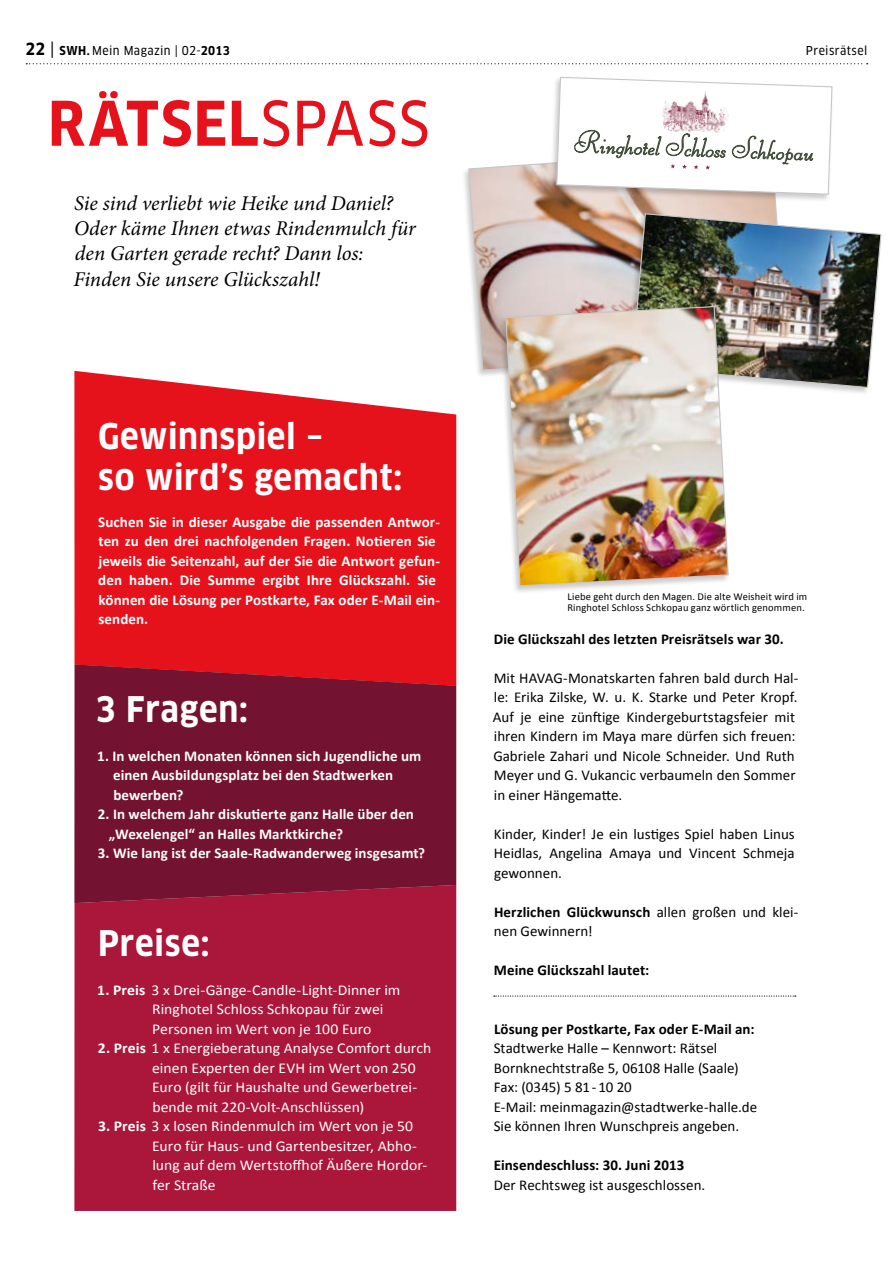
<style>
.page{position:relative;width:893px;height:1263px;background:#fff}
.page>*{position:absolute;margin:0;border:0;box-sizing:border-box;transform-origin:0 0}
.t1{font:700 condensed 60px "Clan OT";color:#e6121b}
.t2{font:700 condensed 34.5px/41.4px "Clan OT";letter-spacing:.02em;color:#fff}
.t3{font:italic 21px/25.2px "Minion Pro";letter-spacing:-.005em;color:#000}
.t4{font:15px/19.5px "Calibri";color:#000}
.t5{font:700 15px/19.5px "Calibri";letter-spacing:.005em;color:#fff}
.t6{font:15px/19.5px "Calibri";color:#fff;scale:1.05 1}
.t7{font:700 15px "Calibri";letter-spacing:.005em;color:#000}
.t8{font:12px "Clan OT Narrow News";letter-spacing:.03em;color:#000}
.t9{font:10.5px/10.5px "Calibri";letter-spacing:.015em;color:#000}
.s1{font-family:"Clan OT";font-weight:700;font-stretch:condensed;font-size:16.5px}
.s2{font-size:16.5px}
.s3{font-family:"Clan OT";font-weight:700;font-stretch:condensed}
.s4{font-family:"Clan OT Narrow News";font-weight:400;font-stretch:normal}
.s5{font-weight:700}
</style>
<div class="page">
<svg style="left:26px;top:63px;width:842px;height:1px"></svg>
<div style="left:461px;top:146px;width:327px;height:232px;background:#000;opacity:.2"></div>
<img style="left:468px;top:147px;width:319px;height:224px">
<div style="left:624px;top:212px;width:259px;height:183px;background:#000;opacity:.2"></div>
<img style="left:631px;top:213px;width:251px;height:176px">
<div style="left:498px;top:305px;width:233px;height:289px;background:#000;opacity:.2"></div>
<img style="left:505px;top:305px;width:224px;height:282px">
<svg style="left:74px;top:371px;width:382px;height:293px;background:#e7232c"></svg>
<div style="left:74px;top:664px;width:382px;height:221px;background:#741231"></div>
<div style="left:74px;top:885px;width:382px;height:326px;background:#ab163b"></div>
<div style="left:549px;top:76px;width:285px;height:126px;background:#000;opacity:.2"></div>
<svg style="left:556px;top:76px;width:277px;height:119px"></svg>
<svg style="left:494px;top:995px;width:302px;height:2px"></svg>
<p class="t8" style="left:26px;top:43px;width:206px"><span class="s1">22</span> <span class="s2">|</span> <span class="s3">SWH.</span> Mein Magazin | 02-<span class="s3">2013</span></p>
<p class="t8" style="left:806px;top:44px;width:63px">Preisrätsel</p>
<h1 class="t1" style="left:48px;top:89px;width:383px">RÄTSEL<span class="s4">SPASS</span></h1>
<h3 class="t3" style="left:74px;top:191px;width:344px">Sie sind verliebt wie Heike und Daniel?<br>Oder käme Ihnen etwas Rindenmulch für den Garten gerade recht? Dann los:<br>Finden Sie unsere Glückszahl!</h3>
<h2 class="t2" style="left:98px;top:416px;width:306px">Gewinnspiel –<br>so wird’s gemacht:</h2>
<p class="t5" style="left:98px;top:511px;width:343px">Suchen Sie in dieser Ausgabe die passenden Antwor&shy;ten zu den drei nachfolgenden Fragen. Notieren Sie jeweils die Seitenzahl, auf der Sie die Antwort gefun&shy;den haben. Die Summe ergibt Ihre Glückszahl. Sie können die Lösung per Postkarte, Fax oder E-Mail ein&shy;senden.</p>
<h2 class="t2" style="left:96px;top:689px;width:154px">3 Fragen:</h2>
<p class="t5" style="left:113px;top:745px;width:310px;text-indent:-16px">1. In welchen Monaten können sich Jugendliche um einen Ausbildungsplatz bei den Stadtwerken bewerben?</p>
<p class="t5" style="left:109px;top:804px;width:307px;text-indent:-11px">2. In welchem Jahr diskutierte ganz Halle über den „Wexelengel“ an Halles Marktkirche?</p>
<p class="t5" style="left:98px;top:843px;width:329px">3. Wie lang ist der Saale-Radwanderweg insgesamt?</p>
<h2 class="t2" style="left:98px;top:923px;width:113px">Preise:</h2>
<p class="t6" style="left:152px;top:979px;width:238px;text-indent:-55px"><span class="s5">1. Preis</span> 3 x Drei-Gänge-Candle-Light-Dinner im<br>Ringhotel Schloss Schkopau für zwei<br>Personen im Wert von je 100 Euro</p>
<p class="t6" style="left:152px;top:1038px;width:267px;text-indent:-54px"><span class="s5">2. Preis</span> 1 x Energieberatung Analyse Comfort durch einen Experten der EVH im Wert von 250<br>Euro (gilt für Haushalte und Gewerbetrei&shy;bende mit 220-Volt-Anschlüssen)</p>
<p class="t6" style="left:152px;top:1116px;width:263px;text-indent:-54px"><span class="s5">3. Preis</span> 3 x losen Rindenmulch im Wert von je 50<br>Euro für Haus- und Gartenbesitzer, Abho&shy;lung auf dem Wertstoffhof Äußere Hordor&shy;fer Straße</p>
<p class="t9" style="left:567px;top:591px;width:241px">Liebe geht durch den Magen. Die alte Weisheit wird im<br>Ringhotel Schloss Schkopau ganz wörtlich genommen.</p>
<p class="t7" style="left:494px;top:630px;width:291px">Die Glückszahl des letzten Preisrätsels war 30.</p>
<p class="t4" style="left:493px;top:667px;width:307px">Mit HAVAG-Monatskarten fahren bald durch Hal&shy;le: Erika Zilske, W. u. K. Starke und Peter Kropf.<br>Auf je eine zünftige Kindergeburtstagsfeier mit ihren Kindern im Maya mare dürfen sich freuen:<br>Gabriele Zahari und Nicole Schneider. Und Ruth Meyer und G. Vukancic verbaumeln den Sommer in einer Hängematte.</p>
<p class="t4" style="left:494px;top:823px;width:303px;text-align:justify">Kinder, Kinder! Je ein lustiges Spiel haben Linus Heidlas, Angelina Amaya und Vincent Schmeja gewonnen.</p>
<p class="t4" style="left:494px;top:901px;width:306px"><span class="s5">Herzlichen Glückwunsch</span> allen großen und klei&shy;nen Gewinnern!</p>
<p class="t7" style="left:494px;top:961px;width:157px">Meine Glückszahl lautet:</p>
<p class="t7" style="left:494px;top:1020px;width:262px">Lösung per Postkarte, Fax oder E-Mail an:</p>
<p class="t4" style="left:494px;top:1038px;width:265px">Stadtwerke Halle – Kennwort: Rätsel Bornknechtstraße 5, 06108 Halle (Saale)<br>Fax: (0345) 5 81-10 20<br>E-Mail: meinmagazin@stadtwerke-halle.de Sie können Ihren Wunschpreis angeben.</p>
<p class="t7" style="left:494px;top:1156px;width:192px">Einsendeschluss: 30. Juni 2013</p>
<p class="t4" style="left:494px;top:1174px;width:213px">Der Rechtsweg ist ausgeschlossen.</p>
</div>
